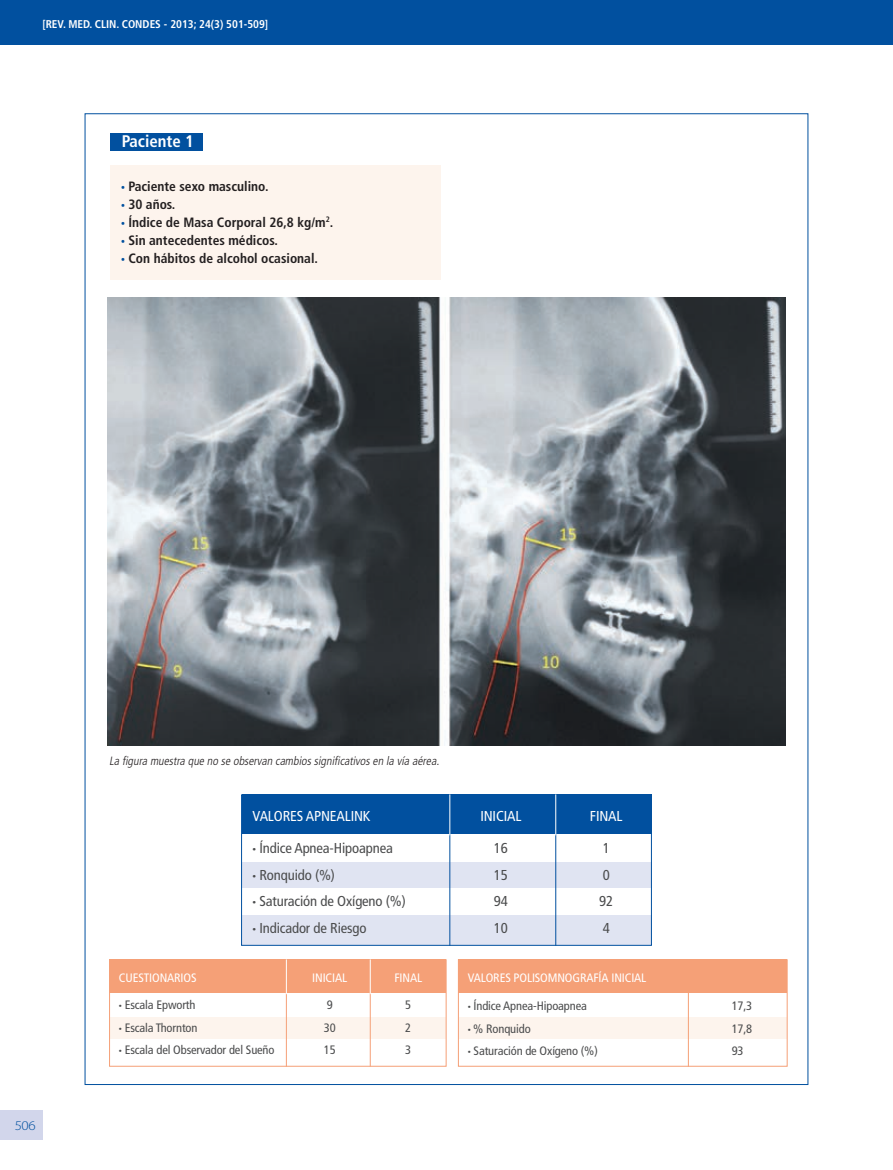
<style>
.page{position:relative;width:893px;height:1170px;background:#fff}
.page>*{position:absolute;margin:0;border:0;box-sizing:border-box;transform-origin:0 0}
.t1{font:700 condensed 16.8px "Frutiger";color:#fff}
.t2{font:condensed 14.4px/26.5px "Frutiger";letter-spacing:-.01em;color:#4b4c4d;text-align:justify}
.t3{font:condensed 14.4px "Frutiger";letter-spacing:-.01em;color:#fff}
.t4{font:700 condensed 13.5px "Frutiger";color:#231f20}
.t5{font:300 13.5px "Myriad Pro";color:#01509f;scale:1.1 1}
.t6{font:condensed 12.15px/22.5px "Frutiger";letter-spacing:-.01em;color:#4b4c4d;text-align:justify}
.t7{font:condensed 12.15px "Frutiger";letter-spacing:-.01em;color:#fff}
.t8{font:italic 300 condensed 12px "Frutiger";color:#231f20}
.t9{font:700 condensed 11.25px "Frutiger";color:#fff}
.s1{font-family:"Myriad Pro";color:#01509f}
.s2{font-family:"Myriad Pro";font-weight:300;font-stretch:normal}
</style>
<div class="page">
<div style="left:0;top:1110px;width:43px;height:30px;background:#d2d6eb"></div>
<img style="left:107px;top:297px;width:679px;height:448px">
<div style="left:110px;top:165px;width:331px;height:114px;background:#fdf4ed"></div>
<div style="left:110px;top:133px;width:92px;height:18px;background:#01509f"></div>
<div style="left:0;top:0;width:893px;height:44px;background:#01509f"></div>
<div style="left:458px;top:959px;width:329px;height:33px;background:#f5a077"></div>
<div style="left:458px;top:1017px;width:329px;height:21px;background:#fdf4ed"></div>
<div style="left:458px;top:959px;width:329px;height:107px;border:1px solid #f5a077"></div>
<hr style="left:688px;top:991px;width:1px;height:75px;background:#f5a077">
<div style="left:110px;top:959px;width:336px;height:33px;background:#f5a077"></div>
<div style="left:110px;top:1017px;width:336px;height:21px;background:#fdf4ed"></div>
<div style="left:109px;top:959px;width:337px;height:107px;border:1px solid #f5a077"></div>
<hr style="left:286px;top:991px;width:1px;height:75px;background:#f5a077">
<hr style="left:286px;top:959px;width:1px;height:35px;background:#fff">
<hr style="left:370px;top:991px;width:1px;height:75px;background:#f5a077">
<hr style="left:370px;top:959px;width:1px;height:35px;background:#fff">
<div style="left:242px;top:794px;width:409px;height:40px;background:#01509f"></div>
<div style="left:242px;top:862px;width:409px;height:25px;background:#e0e4f2"></div>
<div style="left:242px;top:915px;width:409px;height:30px;background:#e0e4f2"></div>
<div style="left:241px;top:794px;width:411px;height:151px;border:1px solid #01509f"></div>
<hr style="left:449px;top:832px;width:1px;height:113px;background:#01509f">
<hr style="left:449px;top:794px;width:1px;height:41px;background:#fff">
<hr style="left:555px;top:832px;width:1px;height:113px;background:#01509f">
<hr style="left:555px;top:794px;width:1px;height:41px;background:#fff">
<p class="t9" style="left:42px;top:17px;width:227px">[REV. MED. CLIN. CONDES - 2013; 24(3) 501-509]</p>
<h1 class="t1" style="left:122px;top:131px;width:74px">Paciente 1</h1>
<p class="t4" style="left:121px;top:178px;width:149px"><span class="s1">•</span> Paciente sexo masculino.</p>
<p class="t4" style="left:121px;top:196px;width:56px"><span class="s1">•</span> 30 años.</p>
<p class="t4" style="left:121px;top:214px;width:214px"><span class="s1">•</span> Índice de Masa Corporal 26,8 kg/m<sup>2</sup>.</p>
<p class="t4" style="left:121px;top:232px;width:158px"><span class="s1">•</span> Sin antecedentes médicos.</p>
<p class="t4" style="left:121px;top:250px;width:199px"><span class="s1">•</span> Con hábitos de alcohol ocasional.</p>
<p class="t5" style="left:15px;top:1117px;width:21px">506</p>
<p class="t8" style="left:109px;top:753px;width:334px">La figura muestra que no se observan cambiossignificativosen la vía aérea.</p>
<p class="t3" style="left:253px;top:807px;width:120px">Valores Apnealink</p>
<p class="t2" style="left:253px;top:834px;width:142px"><span class="s2">•</span> Índice Apnea-Hipoapnea</p>
<p class="t2" style="left:253px;top:861px;width:84px"><span class="s2">•</span> Ronquido (%)</p>
<p class="t2" style="left:253px;top:887px;width:155px"><span class="s2">•</span> Saturación de Oxígeno (%)</p>
<p class="t2" style="left:253px;top:914px;width:116px"><span class="s2">•</span> Indicador de Riesgo</p>
<p class="t7" style="left:119px;top:970px;width:38px">CUESTIONARIOS</p>
<p class="t6" style="left:119px;top:993px;width:78px"><span class="s2">•</span> Escala Epworth</p>
<p class="t6" style="left:119px;top:1016px;width:80px"><span class="s2">•</span> Escala Thornton</p>
<p class="t6" style="left:119px;top:1038px;width:157px"><span class="s2">•</span> Escala del Observador del Sueño</p>
<p class="t7" style="left:312px;top:970px;width:6px">INICIAL</p>
<p class="t6" style="left:324px;top:993px;width:13px;text-align:left">9<br>30<br>15</p>
<p class="t7" style="left:394px;top:970px;width:7px">FINAL</p>
<p class="t6" style="left:405px;top:993px;width:7px">5<br>2<br>3</p>
<p class="t3" style="left:480px;top:807px;width:7px">INICIAL</p>
<p class="t2" style="left:494px;top:834px;width:15px">16<br>15<br>94<br>10</p>
<p class="t3" style="left:590px;top:807px;width:8px">FINAL</p>
<p class="t2" style="left:599px;top:834px;width:15px;text-align:left">1<br>0<br>92<br>4</p>
<p class="t7" style="left:468px;top:970px;width:180px">Valores Polisomnografía Inicial</p>
<p class="t6" style="left:468px;top:994px;width:121px"><span class="s2">•</span> Índice Apnea-Hipoapnea</p>
<p class="t6" style="left:468px;top:1017px;width:64px"><span class="s2">•</span> % Ronquido</p>
<p class="t6" style="left:468px;top:1039px;width:132px"><span class="s2">•</span> Saturación de Oxígeno (%)</p>
<p class="t6" style="left:732px;top:994px;width:22px">17,3<br>17,8<br>93</p>
</div>
